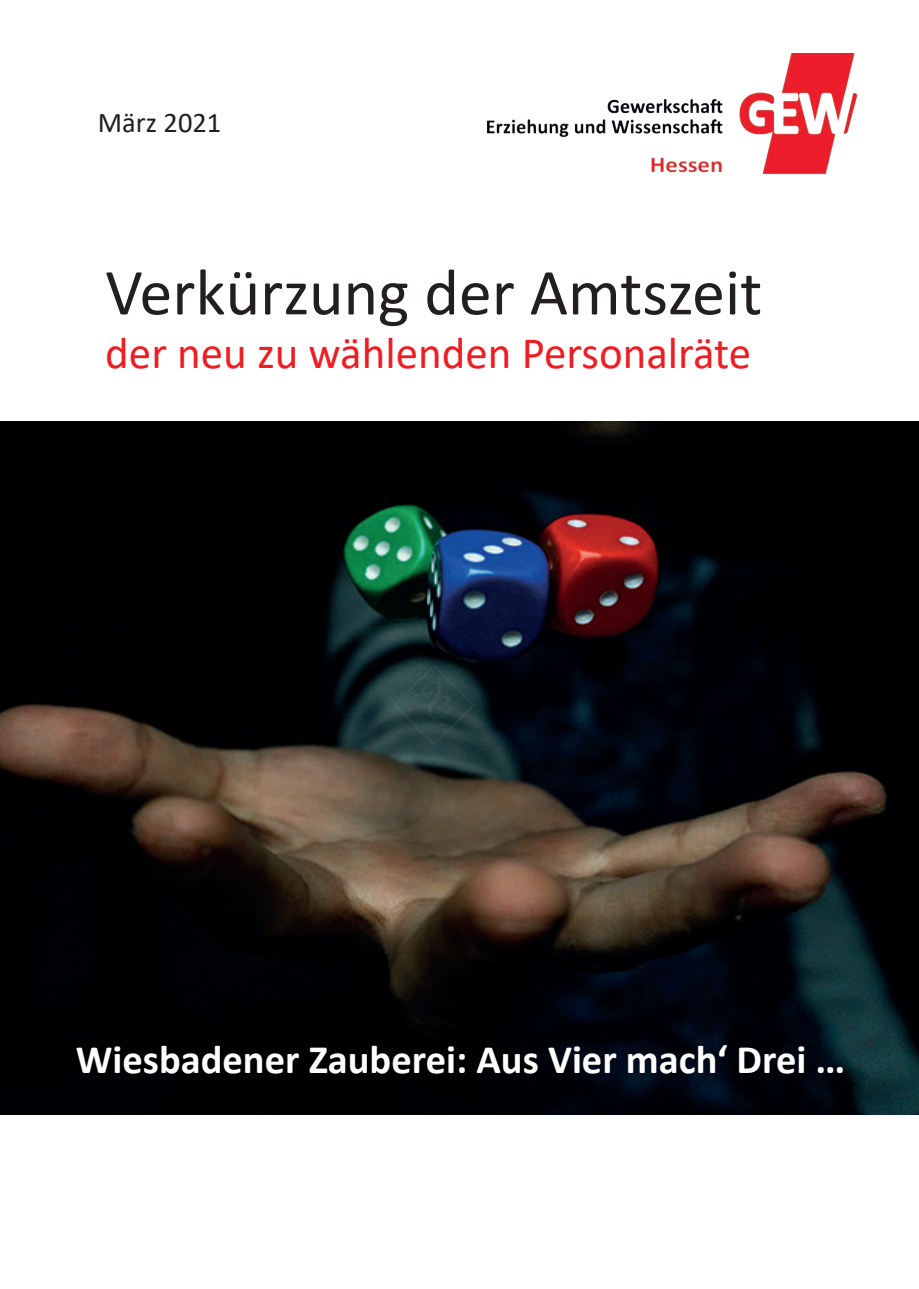
<style>
.page{position:relative;width:919px;height:1289px;background:#fff}
.page>*{position:absolute;margin:0;border:0;box-sizing:border-box;transform-origin:0 0}
.t1{font:66px "Calibri";color:#231f20}
.t2{font:45px "Calibri";color:#ee1d23}
.t3{font:700 40.5px "Calibri";color:#fff}
.t4{font:28.5px "Calibri";color:#231f20}
.s1{font-size:42px}
</style>
<div class="page">
<img style="left:487px;top:53px;width:371px;height:122px">
<img style="left:0;top:421px;width:918px;height:693px">
<p class="t4" style="left:98px;top:103px;width:125px">März 2021</p>
<h1 class="t1" style="left:105px;top:246px;width:658px">Verkürzung der Amtszeit</h1>
<p class="t2" style="left:105px;top:322px;width:647px">der neu zu wählenden Personalräte</p>
<p class="t3" style="left:76px;top:1030px;width:771px">Wiesbadener Zauberei: Aus Vier mach‘ Drei <span class="s1">…</span></p>
</div>
